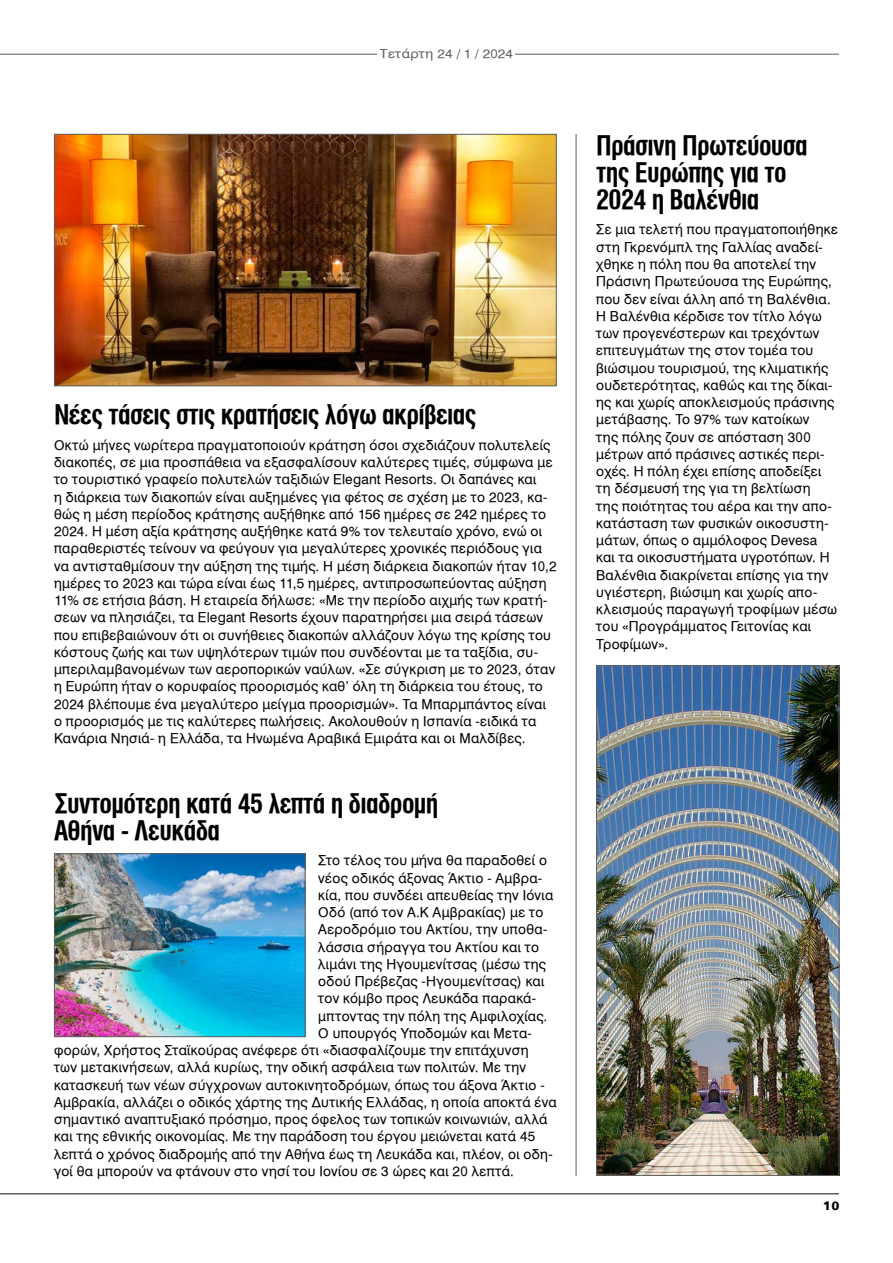
<style>
.page{position:relative;width:893px;height:1263px;background:#fff}
.page>*{position:absolute;margin:0;border:0;box-sizing:border-box;transform-origin:0 0}
.t1{font:27px/27px "UB Helvetica Cond Bold";letter-spacing:-.025em;color:#000}
.t2{font:13.5px/17.2px "UB Helvetica";letter-spacing:.02em;color:#000}
.t3{font:12.15px "UB Helvetica";letter-spacing:.025em;color:#5f5f5f;scale:1.11 1}
.t4{font:900 12.15px "PF Catalog";color:#000;scale:1.11 1}
</style>
<div class="page">
<hr style="left:0;top:54px;width:839px;height:1px;background:#5f5f5f">
<hr style="left:0;top:1193px;width:839px;height:1px;background:#5f5f5f">
<hr style="left:576px;top:134px;width:1px;height:1042px;background:#5f5f5f">
<img style="left:56px;top:136px;width:499px;height:248px">
<div style="left:54px;top:134px;width:503px;height:252px;border:1px solid #5f5f5f"></div>
<img style="left:56px;top:855px;width:248px;height:180px">
<div style="left:54px;top:853px;width:252px;height:184px;border:1px solid #5f5f5f"></div>
<img style="left:598px;top:667px;width:239px;height:507px">
<div style="left:596px;top:665px;width:243px;height:511px;border:1px solid #5f5f5f"></div>
<div style="left:378px;top:48px;width:137px;height:10px;background:#fff"></div>
<p class="t3" style="left:380px;top:47px;width:121px">Τετάρτη 24 / 1 / 2024</p>
<h1 class="t1" style="left:54px;top:401px;width:424px">Νέες τάσεις στις κρατήσεις λόγω ακρίβειας</h1>
<p class="t2" style="left:54px;top:437px;width:504px">Οκτώ μήνες νωρίτερα πραγματοποιούν κράτηση όσοι σχεδιάζουν πολυτελείς διακοπές, σε μια προσπάθεια να εξασφαλίσουν καλύτερες τιμές, σύμφωνα με το τουριστικό γραφείο πολυτελών ταξιδιών Elegant Resorts. Οι δαπάνες και<br>η διάρκεια των διακοπών είναι αυξημένες για φέτος σε σχέση με το 2023, κα&shy;θώς η μέση περίοδος κράτησης αυξήθηκε από 156 ημέρες σε 242 ημέρες το 2024. Η μέση αξία κράτησης αυξήθηκε κατά 9% τον τελευταίο χρόνο, ενώ οι παραθεριστές τείνουν να φεύγουν για μεγαλύτερες χρονικές περιόδους για να αντισταθμίσουν την αύξηση της τιμής. Η μέση διάρκεια διακοπών ήταν 10,2 ημέρες το 2023 και τώρα είναι έως 11,5 ημέρες, αντιπροσωπεύοντας αύξηση 11% σε ετήσια βάση. Η εταιρεία δήλωσε: «Με την περίοδο αιχμής των κρατή&shy;σεων να πλησιάζει, τα Elegant Resorts έχουν παρατηρήσει μια σειρά τάσεων που επιβεβαιώνουν ότι οι συνήθειες διακοπών αλλάζουν λόγω της κρίσης του κόστους ζωής και των υψηλότερων τιμών που συνδέονται με τα ταξίδια, συ&shy;μπεριλαμβανομένων των αεροπορικών ναύλων. «Σε σύγκριση με το 2023, όταν η Ευρώπη ήταν ο κορυφαίος προορισμός καθ' όλη τη διάρκεια του έτους, το 2024 βλέπουμε ένα μεγαλύτερο μείγμα προορισμών». Τα Μπαρμπάντος είναι ο προορισμός με τις καλύτερες πωλήσεις. Ακολουθούν η Ισπανία -ειδικά τα Κανάρια Νησιά- η Ελλάδα, τα Ηνωμένα Αραβικά Εμιράτα και οι Μαλδίβες.</p>
<h1 class="t1" style="left:54px;top:790px;width:386px">Συντομότερη κατά 45 λεπτά η διαδρομή<br>Αθήνα - Λευκάδα</h1>
<p class="t2" style="left:318px;top:852px;width:230px">Στο τέλος του μήνα θα παραδοθεί ο</p>
<p class="t2" style="left:318px;top:869px;width:225px">νέος οδικός άξονας Άκτιο - Αμβρα-</p>
<p class="t2" style="left:318px;top:886px;width:236px">κία, που συνδέει απευθείας την Ιόνια</p>
<p class="t2" style="left:318px;top:904px;width:227px">Οδό (από τον Α.Κ Αμβρακίας) με το</p>
<p class="t2" style="left:318px;top:921px;width:230px">Αεροδρόμιο του Ακτίου, την υποθα-</p>
<p class="t2" style="left:318px;top:938px;width:222px">λάσσια σήραγγα του Ακτίου και το</p>
<p class="t2" style="left:318px;top:955px;width:229px">λιμάνι της Ηγουμενίτσας (μέσω της</p>
<p class="t2" style="left:318px;top:973px;width:228px">οδού Πρέβεζας -Ηγουμενίτσας) και</p>
<p class="t2" style="left:318px;top:990px;width:219px">τον κόμβο προς Λευκάδα παρακά-</p>
<p class="t2" style="left:318px;top:1007px;width:231px">μπτοντας την πόλη της Αμφιλοχίας.</p>
<p class="t2" style="left:318px;top:1024px;width:215px">Ο υπουργός Υποδομών και Μετα-</p>
<p class="t2" style="left:54px;top:1042px;width:476px">φορών, Χρήστος Σταϊκούρας ανέφερε ότι «διασφαλίζουμε την επιτάχυνση</p>
<p class="t2" style="left:54px;top:1059px;width:474px">των μετακινήσεων, αλλά κυρίως, την οδική ασφάλεια των πολιτών. Με την</p>
<p class="t2" style="left:54px;top:1076px;width:492px">κατασκευή των νέων σύγχρονων αυτοκινητοδρόμων, όπως του άξονα Άκτιο -</p>
<p class="t2" style="left:54px;top:1093px;width:504px">Αμβρακία, αλλάζει ο οδικός χάρτης της Δυτικής Ελλάδας, η οποία αποκτά ένα</p>
<p class="t2" style="left:54px;top:1111px;width:495px">σημαντικό αναπτυξιακό πρόσημο, προς όφελος των τοπικών κοινωνιών, αλλά</p>
<p class="t2" style="left:54px;top:1128px;width:483px">και της εθνικής οικονομίας. Με την παράδοση του έργου μειώνεται κατά 45</p>
<p class="t2" style="left:54px;top:1145px;width:500px">λεπτά ο χρόνος διαδρομής από την Αθήνα έως τη Λευκάδα και, πλέον, οι οδη-</p>
<p class="t2" style="left:54px;top:1162px;width:462px">γοί θα μπορούν να φτάνουν στο νησί του Ιονίου σε 3 ώρες και 20 λεπτά.</p>
<h1 class="t1" style="left:596px;top:132px;width:213px">Πράσινη Πρωτεύουσα της Ευρώπης για το<br>2024 η Βαλένθια</h1>
<p class="t2" style="left:596px;top:221px;width:243px">Σε μια τελετή που πραγματοποιήθηκε στη Γκρενόμπλ της Γαλλίας αναδεί&shy;χθηκε η πόλη που θα αποτελεί την<br>Πράσινη Πρωτεύουσα της Ευρώπης, που δεν είναι άλλη από τη Βαλένθια.<br>Η Βαλένθια κέρδισε τον τίτλο λόγω των προγενέστερων και τρεχόντων επιτευγμάτων της στον τομέα του βιώσιμου τουρισμού, της κλιματικής ουδετερότητας, καθώς και της δίκαι&shy;ης και χωρίς αποκλεισμούς πράσινης μετάβασης. Το 97% των κατοίκων<br>της πόλης ζουν σε απόσταση 300 μέτρων από πράσινες αστικές περι&shy;οχές. Η πόλη έχει επίσης αποδείξει τη δέσμευσή της για τη βελτίωση<br>της ποιότητας του αέρα και την απο&shy;κατάσταση των φυσικών οικοσυστη&shy;μάτων, όπως ο αμμόλοφος Devesa και τα οικοσυστήματα υγροτόπων. Η<br>Βαλένθια διακρίνεται επίσης για την υγιέστερη, βιώσιμη και χωρίς απο&shy;κλεισμούς παραγωγή τροφίμων μέσω του «Προγράμματος Γειτονίας και<br>Τροφίμων».</p>
<p class="t4" style="left:823px;top:1198px;width:16px">10</p>
</div>
